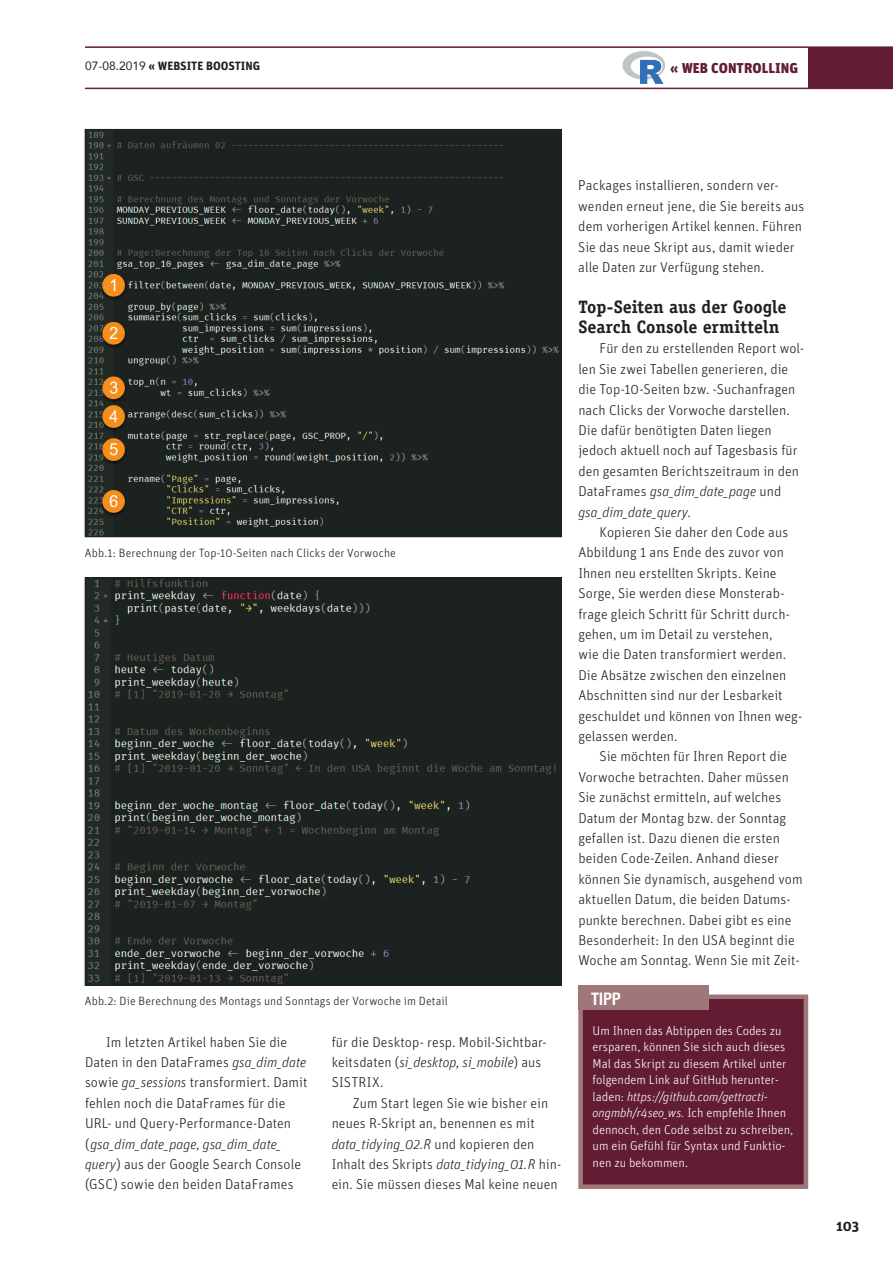
<style>
.page{position:relative;width:893px;height:1263px;background:#fff}
.page>*{position:absolute;margin:0;border:0;box-sizing:border-box;transform-origin:0 0}
.t1{font:700 18px/20.4px "Officina Serif Std";color:#231f20}
.t2{font:700 condensed 16.5px "Swiss 721 BT";color:#fff}
.t3{font:300 14.25px/20.4px "Unit";letter-spacing:.005em;color:#231f20}
.t4{font:900 14.25px "Unit";color:#621d32}
.t5{font:700 14.25px "Unit";color:#231f20}
.t6{font:300 12.75px/16.5px "Unit";color:#fff}
.t7{font:300 12px "Unit";letter-spacing:.015em;color:#231f20}
.t8{font:700 12px "Unit";color:#231f20}
.s1{font-family:"Avenir";font-weight:400}
.s2{font-style:italic}
</style>
<div class="page">
<div style="left:808px;top:47px;width:85px;height:41px;background:#621d32"></div>
<hr style="left:85px;top:46px;width:808px;height:2px;background:#621d32">
<hr style="left:85px;top:88px;width:808px;height:1px;background:#621d32">
<svg style="left:622px;top:51px;width:43px;height:33px"></svg>
<div style="left:578px;top:994px;width:230px;height:195px;background:#621d32;border:4px solid #9f7779"></div>
<div style="left:578px;top:985px;width:131px;height:25px;background:#9f7779"></div>
<img style="left:87px;top:131px;width:472px;height:404px">
<img style="left:87px;top:580px;width:472px;height:403px">
<p class="t8" style="left:85px;top:59px;width:177px"><span class="s1">07-08.2019</span> « WEBSITE BOOSTING</p>
<p class="t4" style="left:670px;top:59px;width:129px">« WEB CONTROLLING</p>
<p class="t7" style="left:85px;top:546px;width:313px">Abb.1: Berechnung der Top-10-Seiten nach Clicks der Vorwoche</p>
<p class="t7" style="left:85px;top:994px;width:364px">Abb.2: Die Berechnung des Montags und Sonntags der Vorwoche im Detail</p>
<p class="t3" style="left:85px;top:1031px;width:224px;text-indent:21px">Im letzten Artikel haben Sie die Daten in den DataFrames <span class="s2">gsa_dim_date </span>sowie <span class="s2">ga_sessions</span> transformiert. Damit fehlen noch die DataFrames für die URL- und Query-Performance-Daten (<span class="s2">gsa_dim_date_page, gsa_dim_date_ query</span>) aus der Google Search Console (GSC) sowie den beiden DataFrames</p>
<p class="t3" style="left:332px;top:1031px;width:217px">für die Desktop- resp. Mobil-Sichtbar&shy;keitsdaten (<span class="s2">si_desktop, si_mobile</span>) aus<br>SISTRIX.</p>
<p class="t3" style="left:332px;top:1092px;width:231px;text-indent:21px">Zum Start legen Sie wie bisher ein neues R-Skript an, benennen es mit <span class="s2">data_tidying_02.R</span> und kopieren den Inhalt des Skripts <span class="s2">data_tidying_01.R</span> hin&shy;ein. Sie müssen dieses Mal keine neuen</p>
<p class="t3" style="left:578px;top:175px;width:227px">Packages installieren, sondern ver&shy;wenden erneut jene, die Sie bereits aus dem vorherigen Artikel kennen. Führen Sie das neue Skript aus, damit wieder alle Daten zur Verfügung stehen.</p>
<p class="t1" style="left:578px;top:296px;width:210px">Top-Seiten aus der Google<br>Search Console ermitteln</p>
<p class="t3" style="left:578px;top:338px;width:228px;text-indent:21px">Für den zu erstellenden Report wol&shy;len Sie zwei Tabellen generieren, die die Top-10-Seiten bzw. -Suchanfragen nach Clicks der Vorwoche darstellen.<br>Die dafür benötigten Daten liegen jedoch aktuell noch auf Tagesbasis für den gesamten Berichtszeitraum in den DataFrames <span class="s2">gsa_dim_date_page</span> und <span class="s2">gsa_dim_date_query</span>.</p>
<p class="t3" style="left:578px;top:522px;width:225px;text-indent:21px">Kopieren Sie daher den Code aus Abbildung 1 ans Ende des zuvor von Ihnen neu erstellten Skripts. Keine Sorge, Sie werden diese Monsterab&shy;frage gleich Schritt für Schritt durch&shy;gehen, um im Detail zu verstehen,<br>wie die Daten transformiert werden.<br>Die Absätze zwischen den einzelnen Abschnitten sind nur der Lesbarkeit geschuldet und können von Ihnen weg&shy;gelassen werden.</p>
<p class="t3" style="left:578px;top:746px;width:226px;text-indent:21px">Sie möchten für Ihren Report die Vorwoche betrachten. Daher müssen Sie zunächst ermitteln, auf welches Datum der Montag bzw. der Sonntag gefallen ist. Dazu dienen die ersten beiden Code-Zeilen. Anhand dieser können Sie dynamisch, ausgehend vom aktuellen Datum, die beiden Datums&shy;punkte berechnen. Dabei gibt es eine Besonderheit: In den USA beginnt die Woche am Sonntag. Wenn Sie mit Zeit-</p>
<p class="t2" style="left:591px;top:988px;width:31px">TIPP</p>
<p class="t6" style="left:592px;top:1022px;width:202px">Um Ihnen das Abtippen des Codes zu ersparen, können Sie sich auch dieses Mal das Skript zu diesem Artikel unter folgendem Link auf GitHub herunter&shy;laden: <span class="s2">https://github.com/gettracti&shy;ongmbh/r4seo_ws.</span> Ich empfehle Ihnen dennoch, den Code selbst zu schreiben, um ein Gefühl für Syntax und Funktio&shy;nen zu bekommen.</p>
<p class="t5" style="left:836px;top:1216px;width:25px">103</p>
</div>
